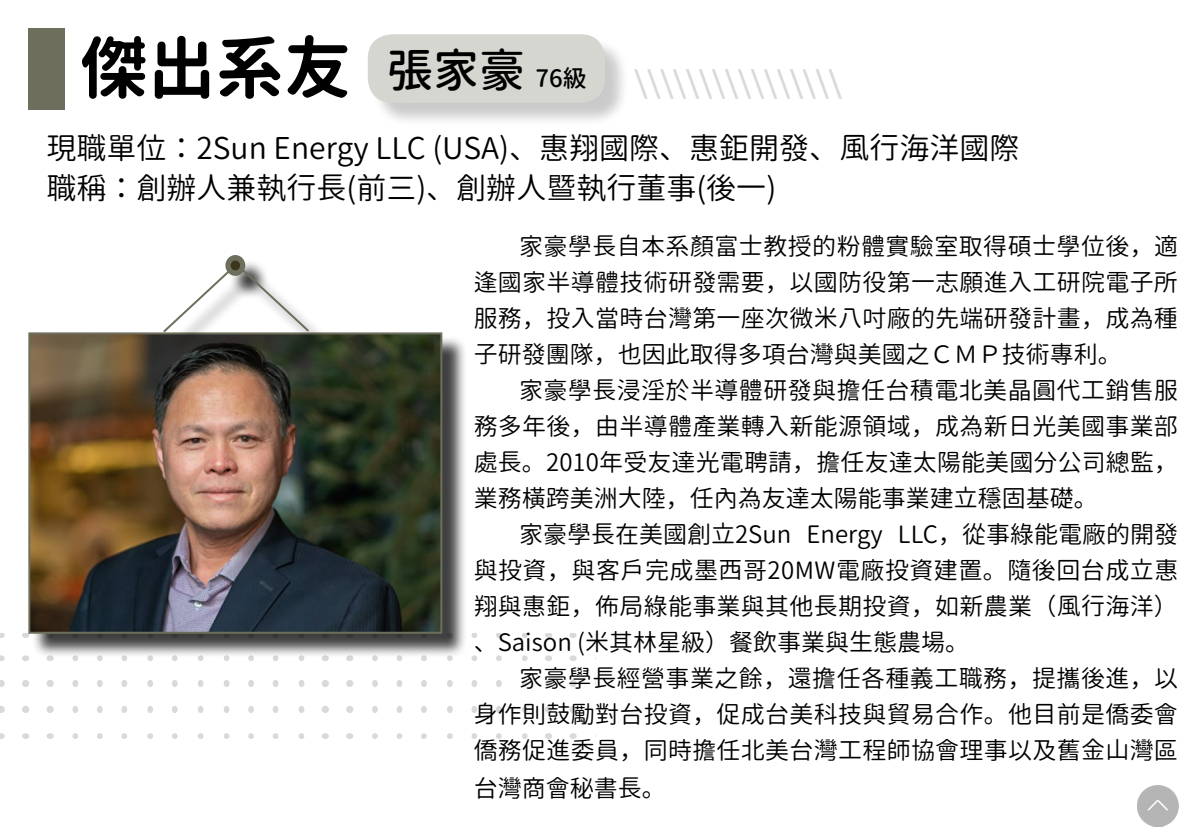
<style>
.page{position:relative;width:1191px;height:840px;background:#fff}
.page>*{position:absolute;margin:0;border:0;box-sizing:border-box;transform-origin:0 0}
.t1{font:700 68px "Gen Jyuu Gothic";color:#000}
.t2{font:34.6px "Calibri";color:#d9d9d9}
.t3{font:30px/40px "Gen Jyuu Gothic";color:#000}
.t4{font:24px/36px "Gen Jyuu Gothic";letter-spacing:.005em;color:#000;text-align:justify}
.t5{font:500 24px "Gen Jyuu Gothic";color:#000}
.s1{font-weight:500;font-size:46px}
.s2{font-family:"Microsoft Jheng Hei UI Regular"}
</style>
<div class="page">
<div style="left:569px;top:705px;width:7px;height:7px;background:#d9d9d9;border-radius:50%"></div>
<div style="left:569px;top:679px;width:7px;height:7px;background:#d9d9d9;border-radius:50%"></div>
<svg style="left:569px;top:655px;width:7px;height:5px"></svg>
<div style="left:396px;top:705px;width:6px;height:7px;background:#d9d9d9;border-radius:50%"></div>
<div style="left:396px;top:679px;width:6px;height:7px;background:#d9d9d9;border-radius:50%"></div>
<div style="left:346px;top:705px;width:7px;height:7px;background:#d9d9d9;border-radius:50%"></div>
<div style="left:372px;top:705px;width:6px;height:7px;background:#d9d9d9;border-radius:50%"></div>
<div style="left:346px;top:679px;width:7px;height:7px;background:#d9d9d9;border-radius:50%"></div>
<div style="left:372px;top:679px;width:6px;height:7px;background:#d9d9d9;border-radius:50%"></div>
<svg style="left:346px;top:658px;width:7px;height:2px"></svg>
<svg style="left:372px;top:658px;width:6px;height:2px"></svg>
<div style="left:471px;top:705px;width:6px;height:7px;background:#d9d9d9;border-radius:50%"></div>
<div style="left:471px;top:679px;width:6px;height:7px;background:#d9d9d9;border-radius:50%"></div>
<svg style="left:471px;top:655px;width:6px;height:5px"></svg>
<div style="left:421px;top:705px;width:6px;height:7px;background:#d9d9d9;border-radius:50%"></div>
<div style="left:447px;top:705px;width:6px;height:7px;background:#d9d9d9;border-radius:50%"></div>
<div style="left:421px;top:679px;width:6px;height:7px;background:#d9d9d9;border-radius:50%"></div>
<div style="left:447px;top:679px;width:6px;height:7px;background:#d9d9d9;border-radius:50%"></div>
<svg style="left:421px;top:658px;width:6px;height:2px"></svg>
<svg style="left:447px;top:658px;width:6px;height:2px"></svg>
<div style="left:545px;top:705px;width:7px;height:7px;background:#d9d9d9;border-radius:50%"></div>
<div style="left:545px;top:679px;width:7px;height:7px;background:#d9d9d9;border-radius:50%"></div>
<svg style="left:545px;top:655px;width:7px;height:5px"></svg>
<div style="left:496px;top:705px;width:6px;height:7px;background:#d9d9d9;border-radius:50%"></div>
<svg style="left:522px;top:706px;width:5px;height:6px"></svg>
<div style="left:496px;top:679px;width:6px;height:7px;background:#d9d9d9;border-radius:50%"></div>
<svg style="left:522px;top:680px;width:5px;height:6px"></svg>
<svg style="left:496px;top:655px;width:6px;height:5px"></svg>
<svg style="left:522px;top:655px;width:5px;height:5px"></svg>
<svg style="left:569px;top:633px;width:7px;height:4px"></svg>
<svg style="left:471px;top:633px;width:6px;height:4px"></svg>
<svg style="left:545px;top:633px;width:7px;height:4px"></svg>
<svg style="left:496px;top:633px;width:6px;height:4px"></svg>
<svg style="left:522px;top:633px;width:5px;height:4px"></svg>
<div style="left:248px;top:705px;width:6px;height:7px;background:#d9d9d9;border-radius:50%"></div>
<div style="left:248px;top:679px;width:6px;height:7px;background:#d9d9d9;border-radius:50%"></div>
<svg style="left:248px;top:658px;width:6px;height:2px"></svg>
<svg style="left:198px;top:706px;width:5px;height:6px"></svg>
<svg style="left:224px;top:706px;width:5px;height:6px"></svg>
<svg style="left:198px;top:680px;width:5px;height:6px"></svg>
<svg style="left:224px;top:680px;width:5px;height:6px"></svg>
<div style="left:322px;top:705px;width:7px;height:7px;background:#d9d9d9;border-radius:50%"></div>
<div style="left:322px;top:679px;width:7px;height:7px;background:#d9d9d9;border-radius:50%"></div>
<svg style="left:322px;top:658px;width:7px;height:2px"></svg>
<svg style="left:273px;top:706px;width:5px;height:6px"></svg>
<svg style="left:299px;top:706px;width:5px;height:6px"></svg>
<svg style="left:273px;top:680px;width:5px;height:6px"></svg>
<svg style="left:299px;top:680px;width:5px;height:6px"></svg>
<div style="left:22px;top:705px;width:7px;height:7px;background:#d9d9d9;border-radius:50%"></div>
<div style="left:22px;top:679px;width:7px;height:7px;background:#d9d9d9;border-radius:50%"></div>
<svg style="left:22px;top:655px;width:7px;height:5px"></svg>
<svg style="left:0;top:706px;width:5px;height:6px"></svg>
<svg style="left:0;top:680px;width:5px;height:6px"></svg>
<svg style="left:0;top:655px;width:5px;height:5px"></svg>
<div style="left:97px;top:705px;width:6px;height:7px;background:#d9d9d9;border-radius:50%"></div>
<div style="left:97px;top:679px;width:6px;height:7px;background:#d9d9d9;border-radius:50%"></div>
<svg style="left:97px;top:658px;width:6px;height:2px"></svg>
<div style="left:47px;top:705px;width:7px;height:7px;background:#d9d9d9;border-radius:50%"></div>
<div style="left:72px;top:705px;width:6px;height:7px;background:#d9d9d9;border-radius:50%"></div>
<div style="left:47px;top:679px;width:7px;height:7px;background:#d9d9d9;border-radius:50%"></div>
<div style="left:72px;top:679px;width:6px;height:7px;background:#d9d9d9;border-radius:50%"></div>
<svg style="left:47px;top:658px;width:7px;height:2px"></svg>
<div style="left:172px;top:705px;width:6px;height:7px;background:#d9d9d9;border-radius:50%"></div>
<div style="left:172px;top:679px;width:6px;height:7px;background:#d9d9d9;border-radius:50%"></div>
<svg style="left:172px;top:658px;width:6px;height:2px"></svg>
<div style="left:121px;top:705px;width:6px;height:7px;background:#d9d9d9;border-radius:50%"></div>
<div style="left:147px;top:705px;width:6px;height:7px;background:#d9d9d9;border-radius:50%"></div>
<div style="left:121px;top:679px;width:6px;height:7px;background:#d9d9d9;border-radius:50%"></div>
<div style="left:147px;top:679px;width:6px;height:7px;background:#d9d9d9;border-radius:50%"></div>
<svg style="left:147px;top:658px;width:6px;height:2px"></svg>
<svg style="left:22px;top:633px;width:7px;height:4px"></svg>
<svg style="left:0;top:633px;width:5px;height:4px"></svg>
<svg style="left:569px;top:732px;width:7px;height:6px"></svg>
<svg style="left:396px;top:733px;width:6px;height:5px"></svg>
<svg style="left:346px;top:732px;width:7px;height:6px"></svg>
<svg style="left:372px;top:733px;width:6px;height:5px"></svg>
<svg style="left:471px;top:733px;width:6px;height:5px"></svg>
<svg style="left:421px;top:733px;width:6px;height:5px"></svg>
<svg style="left:447px;top:733px;width:6px;height:5px"></svg>
<svg style="left:545px;top:732px;width:7px;height:6px"></svg>
<svg style="left:496px;top:733px;width:6px;height:5px"></svg>
<svg style="left:522px;top:733px;width:5px;height:5px"></svg>
<svg style="left:248px;top:733px;width:6px;height:5px"></svg>
<svg style="left:198px;top:733px;width:5px;height:5px"></svg>
<svg style="left:224px;top:733px;width:5px;height:5px"></svg>
<svg style="left:322px;top:732px;width:7px;height:6px"></svg>
<svg style="left:273px;top:733px;width:5px;height:5px"></svg>
<svg style="left:299px;top:733px;width:5px;height:5px"></svg>
<svg style="left:22px;top:732px;width:7px;height:6px"></svg>
<svg style="left:0;top:733px;width:5px;height:5px"></svg>
<svg style="left:97px;top:733px;width:6px;height:5px"></svg>
<svg style="left:47px;top:732px;width:7px;height:6px"></svg>
<svg style="left:72px;top:733px;width:6px;height:5px"></svg>
<svg style="left:172px;top:733px;width:6px;height:5px"></svg>
<svg style="left:121px;top:733px;width:6px;height:5px"></svg>
<svg style="left:147px;top:733px;width:6px;height:5px"></svg>
<img style="left:1137px;top:785px;width:41px;height:40px">
<div style="left:28px;top:29px;width:36px;height:81px;background:#6d6e5c"></div>
<div style="left:31px;top:335px;width:436px;height:323px;background:#000;opacity:.75"></div>
<img style="left:31px;top:335px;width:408px;height:295px">
<div style="left:28px;top:332px;width:414px;height:301px;border:2px solid #6d6e5c"></div>
<div style="left:225px;top:255px;width:20px;height:21px;background:#6d6f5c;border-radius:50%"></div>
<div style="left:167px;top:269px;width:93px;height:86px;background:#000;opacity:.75"></div>
<div style="left:240px;top:268px;width:93px;height:87px;background:#000;opacity:.75"></div>
<svg style="left:161px;top:262px;width:150px;height:72px"></svg>
<div style="left:231px;top:260px;width:9px;height:10px;background:#3c341b;border-radius:50%"></div>
<div style="left:371px;top:37px;width:259px;height:90px;background:#000;opacity:.75"></div>
<div style="left:368px;top:34px;width:237px;height:69px;background:#d6d6d1;border-radius:24px"></div>
<h1 class="t1" style="left:80px;top:18px;width:447px">傑出系友 <span class="s1">張家豪</span></h1>
<p class="t5" style="left:535px;top:60px;width:53px">76級</p>
<h2 class="t2" style="left:842px;top:109px;width:209px;rotate:-180deg">\\\\\\\\\\\\\\\\</h2>
<p class="t3" style="left:46px;top:127px;width:974px">現職單位：2Sun Energy LLC (USA)、惠翔國際、惠鉅開發、風行海洋國際職稱：創辦人兼執行長(前三)、創辦人<span class="s2">暨</span>執行董事(後一)</p>
<p class="t4" style="left:473px;top:227px;width:706px;text-indent:45px">家豪學長自本系顏富士教授的粉體實驗室取得碩士學位後，適逢國家半導體技術研發需要，以國防役第一志願進入工研院電子所服務，投入當時台灣第一座次微米八吋廠的先端研發計畫，成為種子研發團隊，也因此取得多項台灣與美國之ＣＭＰ技術專利。</p>
<p class="t4" style="left:473px;top:371px;width:706px;text-indent:45px">家豪學長浸淫於半導體研發與擔任台積電北美晶圓代工銷售服務多年後，由半導體產業轉入新能源領域，成為新日光美國事業部處長。2010年受友達光電聘請，擔任友達太陽能美國分公司總監，業務橫跨美洲大陸，任內為友達太陽能事業建立穩固基礎。</p>
<p class="t4" style="left:473px;top:515px;width:706px;text-indent:45px">家豪學長在美國創立2Sun Energy LLC，從事綠能電廠的開發與投資，與客戶完成墨西哥20MW電廠投資建置。隨後回台成立惠翔與惠鉅，佈局綠能事業與其他長期投資，如新農業（風行海洋）、Saison (米其林星級）餐飲事業與生態農場。</p>
<p class="t4" style="left:473px;top:659px;width:706px;line-height:36.6px;text-indent:45px">家豪學長經營事業之餘，還擔任各種義工職務，提攜後進，以身作則鼓勵對台投資，促成台美科技與貿易合作。他目前是僑委會僑務促進委員，同時擔任北美台灣工程師協會理事以及舊金山灣區台灣商會秘書長。</p>
</div>
